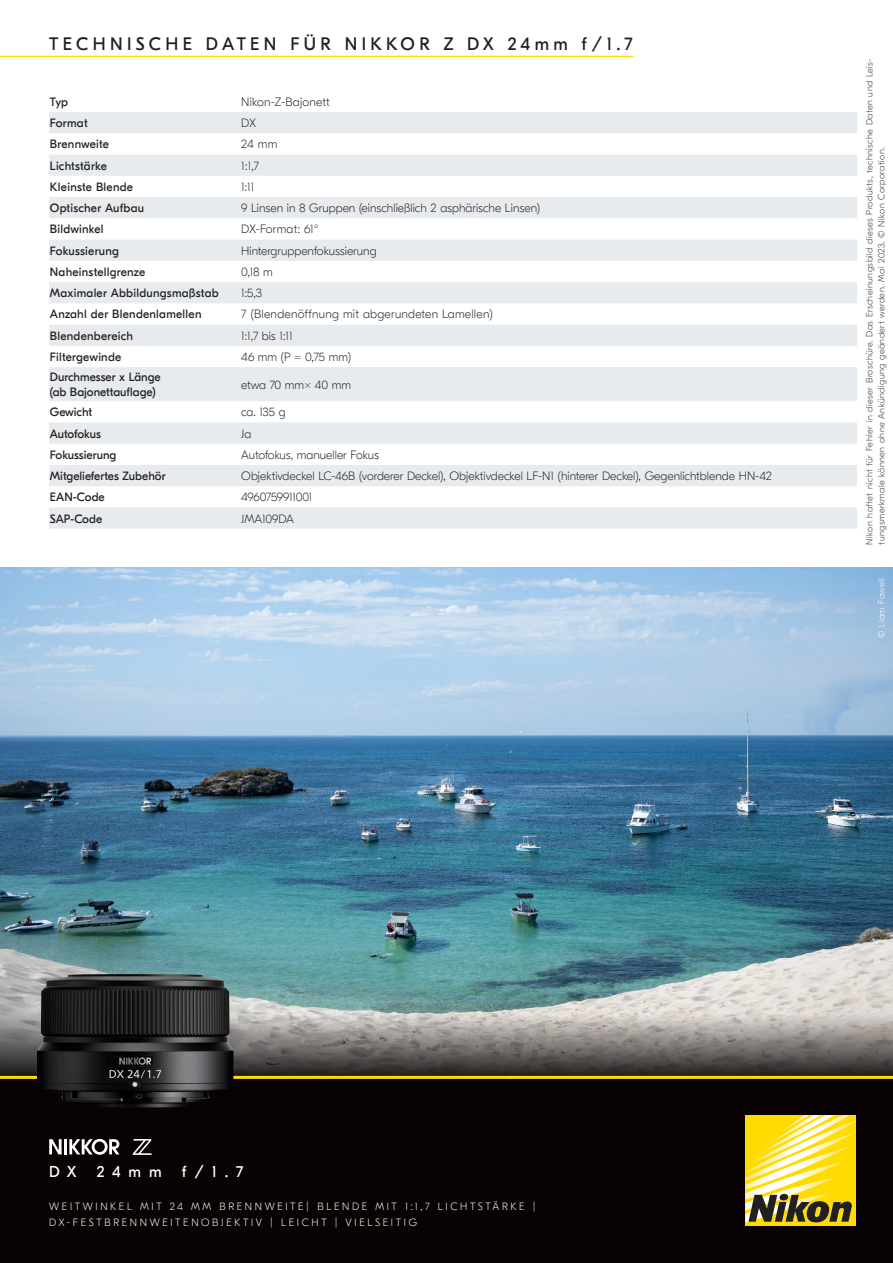
<style>
.page{position:relative;width:893px;height:1263px;background:#fff}
.page>*{position:absolute;margin:0;border:0;box-sizing:border-box;transform-origin:0 0}
.t1{font:18px "GT Eesti Pro Display";letter-spacing:.24em;color:#231f20}
.t2{font:15.75px "GT Eesti Pro Display";color:#fff}
.t3{font:100 12px "GT Eesti Pro Display";color:#231f20}
.t4{font:12px "GT Eesti Pro Display";letter-spacing:.02em;color:#231f20}
.t5{font:100 12px "GT Eesti Pro Display";letter-spacing:.02em;color:#231f20}
.t6{font:12px/15px "GT Eesti Pro Display";color:#231f20}
.t7{font:100 12px "GT Eesti Pro Display";letter-spacing:-.02em;color:#231f20}
.t8{font:12px "GT Eesti Pro Display";letter-spacing:-.02em;color:#231f20}
.t9{font:12px "GT Eesti Pro Display";letter-spacing:-.005em;color:#231f20}
.t10{font:100 10.5px/16.5px "GT Eesti Pro Display";letter-spacing:.25em;color:#fff}
.t11{font:100 9px/12px "GT Eesti Pro Display";letter-spacing:.05em;color:#333233}
.t12{font:100 9px "GT Eesti Pro Display";letter-spacing:.05em;color:#fff}
</style>
<div class="page">
<div style="left:0;top:1076px;width:893px;height:187px;background:#080302"></div>
<img style="left:0;top:567px;width:893px;height:383px">
<div style="left:745px;top:1115px;width:111px;height:111px;background:#ffdc01"></div>
<svg style="left:745px;top:1115px;width:111px;height:108px"></svg>
<svg style="left:0;top:950px;width:893px;height:126px;background:#859493"></svg>
<hr style="left:0;top:1076px;width:893px;height:3px;background:#ffdc01">
<svg style="left:133px;top:1139px;width:19px;height:16px"></svg>
<svg style="left:49px;top:1139px;width:13px;height:15px"></svg>
<hr style="left:64px;top:1139px;width:3px;height:15px;background:#fff">
<svg style="left:69px;top:1139px;width:51px;height:16px"></svg>
<img style="left:37px;top:974px;width:196px;height:133px">
<hr style="left:0;top:56px;width:634px;height:1px;background:#ffdc01">
<svg style="left:49px;top:112px;width:808px;height:417px;fill:#e7ebee"></svg>
<p class="t1" style="left:49px;top:34px;width:585px">TECHNISCHE DATEN FÜR NIKKOR Z DX 24mm f/1.7</p>
<p class="t4" style="left:50px;top:95px;width:20px">Typ</p>
<p class="t5" style="left:241px;top:95px;width:90px">Nikon-Z-Bajonett</p>
<p class="t4" style="left:50px;top:116px;width:39px">Format</p>
<p class="t3" style="left:241px;top:116px;width:16px">DX</p>
<p class="t4" style="left:50px;top:138px;width:61px">Brennweite</p>
<p class="t3" style="left:241px;top:138px;width:38px">24 mm</p>
<p class="t4" style="left:50px;top:159px;width:58px">Lichtstärke</p>
<p class="t3" style="left:241px;top:159px;width:19px">1:1,7</p>
<p class="t4" style="left:50px;top:180px;width:85px">Kleinste Blende</p>
<p class="t3" style="left:241px;top:180px;width:15px">1:11</p>
<p class="t4" style="left:50px;top:202px;width:96px">Optischer Aufbau</p>
<p class="t3" style="left:241px;top:201px;width:300px">9 Linsen in 8 Gruppen (einschließlich 2 asphärische Linsen)</p>
<p class="t4" style="left:50px;top:223px;width:55px">Bildwinkel</p>
<p class="t5" style="left:241px;top:223px;width:79px">DX-Format: 61°</p>
<p class="t4" style="left:50px;top:244px;width:71px">Fokussierung</p>
<p class="t3" style="left:241px;top:244px;width:137px">Hintergruppenfokussierung</p>
<p class="t4" style="left:50px;top:265px;width:97px">Naheinstellgrenze</p>
<p class="t3" style="left:241px;top:265px;width:33px">0,18 m</p>
<p class="t4" style="left:50px;top:287px;width:170px">Maximaler Abbildungsmaßstab</p>
<p class="t3" style="left:241px;top:286px;width:22px">1:5,3</p>
<p class="t4" style="left:50px;top:308px;width:153px">Anzahl der Blendenlamellen</p>
<p class="t5" style="left:241px;top:308px;width:253px">7 (Blendenöffnung mit abgerundeten Lamellen)</p>
<p class="t4" style="left:50px;top:329px;width:85px">Blendenbereich</p>
<p class="t3" style="left:241px;top:329px;width:53px">1:1,7 bis 1:11</p>
<p class="t4" style="left:50px;top:350px;width:73px">Filtergewinde</p>
<p class="t3" style="left:241px;top:350px;width:111px">46 mm (P = 0,75 mm)</p>
<p class="t6" style="left:50px;top:370px;width:112px">Durchmesser x Länge (ab Bajonettauflage)</p>
<p class="t7" style="left:241px;top:378px;width:111px">etwa 70 mm× 40 mm</p>
<p class="t9" style="left:50px;top:406px;width:44px">Gewicht</p>
<p class="t3" style="left:241px;top:406px;width:46px">ca. 135 g</p>
<p class="t8" style="left:50px;top:427px;width:52px">Autofokus</p>
<p class="t3" style="left:241px;top:427px;width:12px">Ja</p>
<p class="t6" style="left:50px;top:447px;width:68px">Fokussierung</p>
<p class="t3" style="left:241px;top:448px;width:139px">Autofokus, manueller Fokus</p>
<p class="t6" style="left:50px;top:469px;width:117px">Mitgeliefertes Zubehör</p>
<p class="t3" style="left:241px;top:469px;width:532px">Objektivdeckel LC-46B (vorderer Deckel), Objektivdeckel LF-N1 (hinterer Deckel), Gegenlichtblende HN-42</p>
<p class="t4" style="left:50px;top:491px;width:56px">EAN-Code</p>
<p class="t3" style="left:241px;top:491px;width:73px">4960759911001</p>
<p class="t4" style="left:50px;top:512px;width:54px">SAP-Code</p>
<p class="t3" style="left:241px;top:512px;width:54px">JMA109DA</p>
<p class="t11" style="left:864px;top:544px;width:488px;rotate:-90deg">Nikon haftet nicht für Fehler in dieser Broschüre. Das Erscheinungsbild dieses Produkts, technische Daten und Leis&shy;tungsmerkmale können ohne Ankündigung geändert werden. Mai 2023. © Nikon Corporation.</p>
<p class="t12" style="left:876px;top:638px;width:62px;rotate:-90deg">© Liam Fawell</p>
<p class="t2" style="left:49px;top:1163px;width:29px">D X</p>
<p class="t2" style="left:97px;top:1163px;width:66px">24mm</p>
<p class="t2" style="left:182px;top:1163px;width:63px">f/1.7</p>
<p class="t10" style="left:49px;top:1198px;width:488px">WEITWINKEL MIT 24 MM BRENNWEITE| BLENDE MIT 1:1,7 LICHTSTÄRKE |<br>DX-FESTBRENNWEITENOBJEKTIV | LEICHT | VIELSEITIG</p>
</div>
